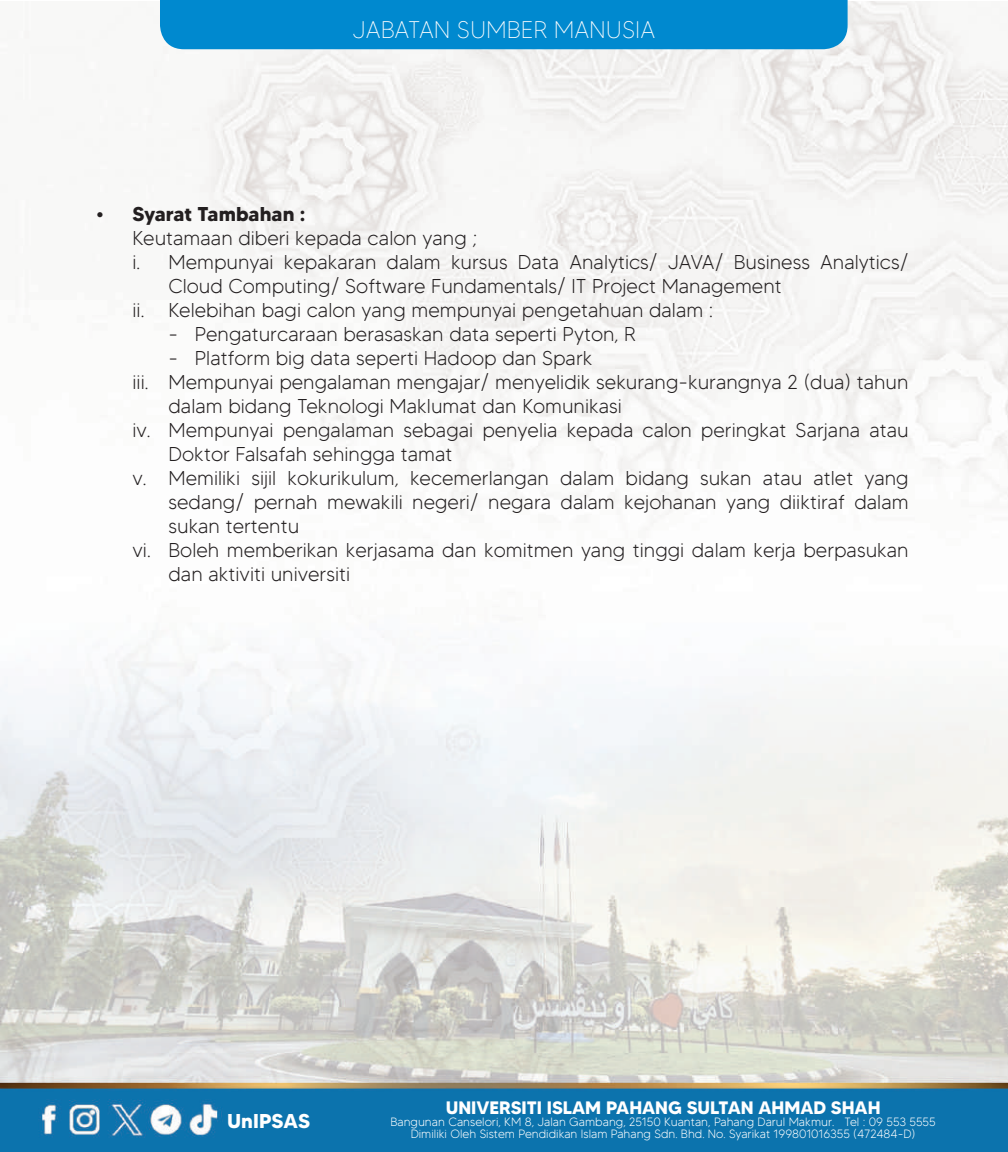
<style>
.page{position:relative;width:1008px;height:1152px;background:#fff}
.page>*{position:absolute;margin:0;border:0;box-sizing:border-box;transform-origin:0 0}
.t1{font:100 24px "MADETOMMY";color:#fff}
.t2{font:300 20px "MADETOMMY";color:#231f20}
.t3{font:700 20px "MADETOMMY";color:#231f20}
.t4{font:700 20px "MADETOMMY";color:#fff}
.t5{font:700 18px "MADETOMMY";color:#fff}
.t6{font:300 12px/12px "MADETOMMY";color:#fff;text-align:center}
</style>
<div class="page">
<img style="left:1px;top:1px;width:1007px;height:1151px">
<div style="left:160px;top:0;width:688px;height:49px;background:#0089cf"></div>
<p class="t1" style="left:353px;top:15px;width:304px">JABATAN SUMBER MANUSIA</p>
<p class="t3" style="left:97px;top:202px;width:210px">• Syarat Tambahan :</p>
<p class="t2" style="left:133px;top:226px;width:346px">Keutamaan diberi kepada calon yang ;</p>
<p class="t2" style="left:133px;top:250px;width:778px">i. Mempunyai kepakaran dalam kursus Data Analytics/ JAVA/ Business Analytics/</p>
<p class="t2" style="left:169px;top:274px;width:615px">Cloud Computing/ Software Fundamentals/ IT Project Management</p>
<p class="t2" style="left:133px;top:298px;width:582px">ii. Kelebihan bagi calon yang mempunyai pengetahuan dalam :</p>
<p class="t2" style="left:169px;top:322px;width:469px">- Pengaturcaraan berasaskan data seperti Pyton, R</p>
<p class="t2" style="left:169px;top:346px;width:426px">- Platform big data seperti Hadoop dan Spark</p>
<p class="t2" style="left:133px;top:370px;width:778px">iii. Mempunyai pengalaman mengajar/ menyelidik sekurang-kurangnya 2 (dua) tahun</p>
<p class="t2" style="left:169px;top:394px;width:455px">dalam bidang Teknologi Maklumat dan Komunikasi</p>
<p class="t2" style="left:133px;top:418px;width:778px">iv. Mempunyai pengalaman sebagai penyelia kepada calon peringkat Sarjana atau</p>
<p class="t2" style="left:169px;top:442px;width:286px">Doktor Falsafah sehingga tamat</p>
<p class="t2" style="left:133px;top:466px;width:778px">v. Memiliki sijil kokurikulum, kecemerlangan dalam bidang sukan atau atlet yang</p>
<p class="t2" style="left:169px;top:490px;width:742px">sedang/ pernah mewakili negeri/ negara dalam kejohanan yang diiktiraf dalam</p>
<p class="t2" style="left:169px;top:514px;width:132px">sukan tertentu</p>
<p class="t2" style="left:133px;top:538px;width:778px">vi. Boleh memberikan kerjasama dan komitmen yang tinggi dalam kerja berpasukan</p>
<p class="t2" style="left:169px;top:562px;width:183px">dan aktiviti universiti</p>
<p class="t4" style="left:227px;top:1108px;width:84px">UnIPSAS</p>
<p class="t5" style="left:446px;top:1096px;width:436px">UNIVERSITI ISLAM PAHANG SULTAN AHMAD SHAH</p>
<p class="t6" style="left:390px;top:1116px;width:547px">Bangunan Canselori, KM 8, Jalan Gambang, 25150 Kuantan, Pahang Darul Makmur. Tel : 09 553 5555<br>Dimiliki Oleh Sistem Pendidikan Islam Pahang Sdn. Bhd. No. Syarikat 199801016355 (472484-D)</p>
</div>
